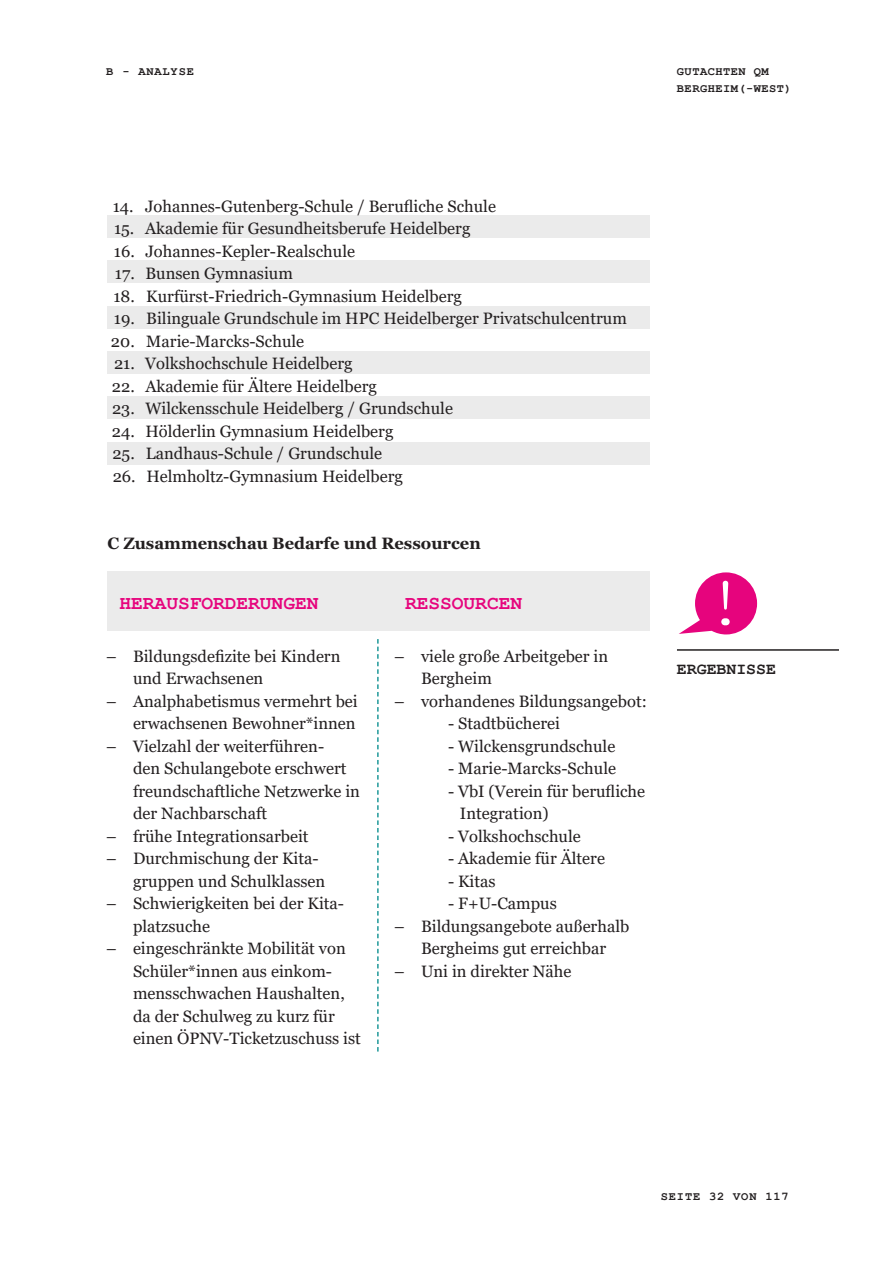
<style>
.page{position:relative;width:893px;height:1263px;background:#fff}
.page>*{position:absolute;margin:0;border:0;box-sizing:border-box;transform-origin:0 0}
.t1{font:700 19.5px "Courier New";color:#e6047d}
.t2{font:18px "Myriad Pro";color:#231f20}
.t3{font:16.5px/22.5px "Georgia";color:#231f20}
.t4{font:700 16.5px "Georgia";color:#231f20}
.t5{font:700 16.5px "Courier New";color:#231f20}
.t6{font:700 12px/16.5px "Courier New";letter-spacing:.04em;color:#231f20}
.t7{font:700 12px "Courier New";letter-spacing:.07em;color:#231f20}
</style>
<div class="page">
<div style="left:107px;top:261px;width:543px;height:22px;background:#ebebeb"></div>
<div style="left:107px;top:306px;width:543px;height:22px;background:#ebebeb"></div>
<div style="left:107px;top:351px;width:543px;height:22px;background:#ebebeb"></div>
<div style="left:107px;top:396px;width:543px;height:23px;background:#ebebeb"></div>
<div style="left:107px;top:442px;width:543px;height:22px;background:#ebebeb"></div>
<div style="left:107px;top:216px;width:542px;height:22px;background:#ebebeb"></div>
<div style="left:107px;top:571px;width:543px;height:60px;background:#ebebeb"></div>
<svg style="left:377px;top:639px;width:2px;height:412px"></svg>
<hr style="left:677px;top:649px;width:162px;height:2px;background:#231f20">
<svg style="left:679px;top:572px;width:78px;height:62px"></svg>
<p class="t7" style="left:106px;top:64px;width:89px">B - ANALYSE</p>
<p class="t6" style="left:677px;top:63px;width:116px">GUTACHTEN QM<br>BERGHEIM(-WEST)</p>
<p class="t3" style="left:113px;top:195px;width:385px">14. Johannes-Gutenberg-Schule / Berufliche Schule</p>
<p class="t3" style="left:114px;top:217px;width:358px">15. Akademie für Gesundheitsberufe Heidelberg</p>
<p class="t3" style="left:145px;top:240px;width:483px">Johannes-Kepler-Realschule<br>Bunsen Gymnasium<br>Kurfürst-Friedrich-Gymnasium Heidelberg<br>Bilinguale Grundschule im HPC Heidelberger Privatschulcentrum Marie-Marcks-Schule<br>Volkshochschule Heidelberg<br>Akademie für Ältere Heidelberg<br>Wilckensschule Heidelberg / Grundschule<br>Hölderlin Gymnasium Heidelberg</p>
<p class="t3" style="left:112px;top:442px;width:271px">25. Landhaus-Schule / Grundschule</p>
<p class="t3" style="left:111px;top:240px;width:25px;text-align:justify">16.<br>17.<br>18.<br>19.<br>20.<br>21.<br>22.<br>23.<br>24.</p>
<p class="t3" style="left:113px;top:465px;width:292px">26. Helmholtz-Gymnasium Heidelberg</p>
<p class="t4" style="left:107px;top:533px;width:375px">C Zusammenschau Bedarfe und Ressourcen</p>
<p class="t1" style="left:120px;top:591px;width:200px">HERAUSFORDERUNGEN</p>
<p class="t1" style="left:405px;top:591px;width:119px">RESSOURCEN</p>
<p class="t3" style="left:133px;top:645px;width:209px;text-indent:-27px">– Bildungsdefizite bei Kindern und Erwachsenen</p>
<p class="t3" style="left:106px;top:690px;width:253px;text-align:right">– Analphabetismus vermehrt bei erwachsenen Bewohner*innen</p>
<p class="t3" style="left:133px;top:735px;width:228px;text-indent:-27px">– Vielzahl der weiterführen-<br>den Schulangebote erschwert freundschaftliche Netzwerke in der Nachbarschaft</p>
<p class="t3" style="left:106px;top:825px;width:204px">– frühe Integrationsarbeit</p>
<p class="t3" style="left:133px;top:847px;width:194px;text-indent:-27px">– Durchmischung der Kita&shy;gruppen und Schulklassen</p>
<p class="t3" style="left:133px;top:892px;width:213px;text-indent:-27px">– Schwierigkeiten bei der Kita&shy;platzsuche</p>
<p class="t3" style="left:133px;top:937px;width:229px;text-indent:-27px">– eingeschränkte Mobilität von<br>Schüler*innen aus einkom&shy;mensschwachen Haushalten, da der Schulweg zu kurz für einen ÖPNV-Ticketzuschuss ist</p>
<p class="t3" style="left:421px;top:645px;width:189px;text-indent:-27px">– viele große Arbeitgeber in<br>Bergheim</p>
<p class="t3" style="left:394px;top:690px;width:254px">– vorhandenes Bildungsangebot:</p>
<p class="t3" style="left:448px;top:713px;width:113px">- Stadtbücherei</p>
<p class="t3" style="left:448px;top:735px;width:169px">- Wilckensgrundschule</p>
<p class="t3" style="left:448px;top:758px;width:170px">- Marie-Marcks-Schule</p>
<p class="t3" style="left:460px;top:780px;width:187px;text-indent:-12px">- VbI (Verein für berufliche<br>Integration)</p>
<p class="t3" style="left:448px;top:825px;width:134px">- Volkshochschule</p>
<p class="t3" style="left:448px;top:848px;width:158px">- Akademie für Ältere</p>
<p class="t3" style="left:448px;top:870px;width:49px">- Kitas</p>
<p class="t3" style="left:448px;top:893px;width:110px">- F+U-Campus</p>
<p class="t3" style="left:394px;top:915px;width:237px;text-align:center">– Bildungsangebote außerhalb<br>Bergheims gut erreichbar</p>
<p class="t3" style="left:394px;top:960px;width:179px">– Uni in direkter Nähe</p>
<p class="t2" style="left:95px;top:652px;width:86px">Teilnehmer</p>
<p class="t2" style="left:243px;top:652px;width:52px">To Dos</p>
<p class="t2" style="left:394px;top:652px;width:64px">Zeitplan</p>
<p class="t2" style="left:536px;top:652px;width:112px">Das Wichtigste</p>
<p class="t5" style="left:677px;top:659px;width:100px">ERGEBNISSE</p>
<p class="t2" style="left:690px;top:652px;width:83px">Ergebnisse</p>
<p class="t7" style="left:661px;top:1189px;width:129px">SEITE 32 VON 117</p>
</div>
